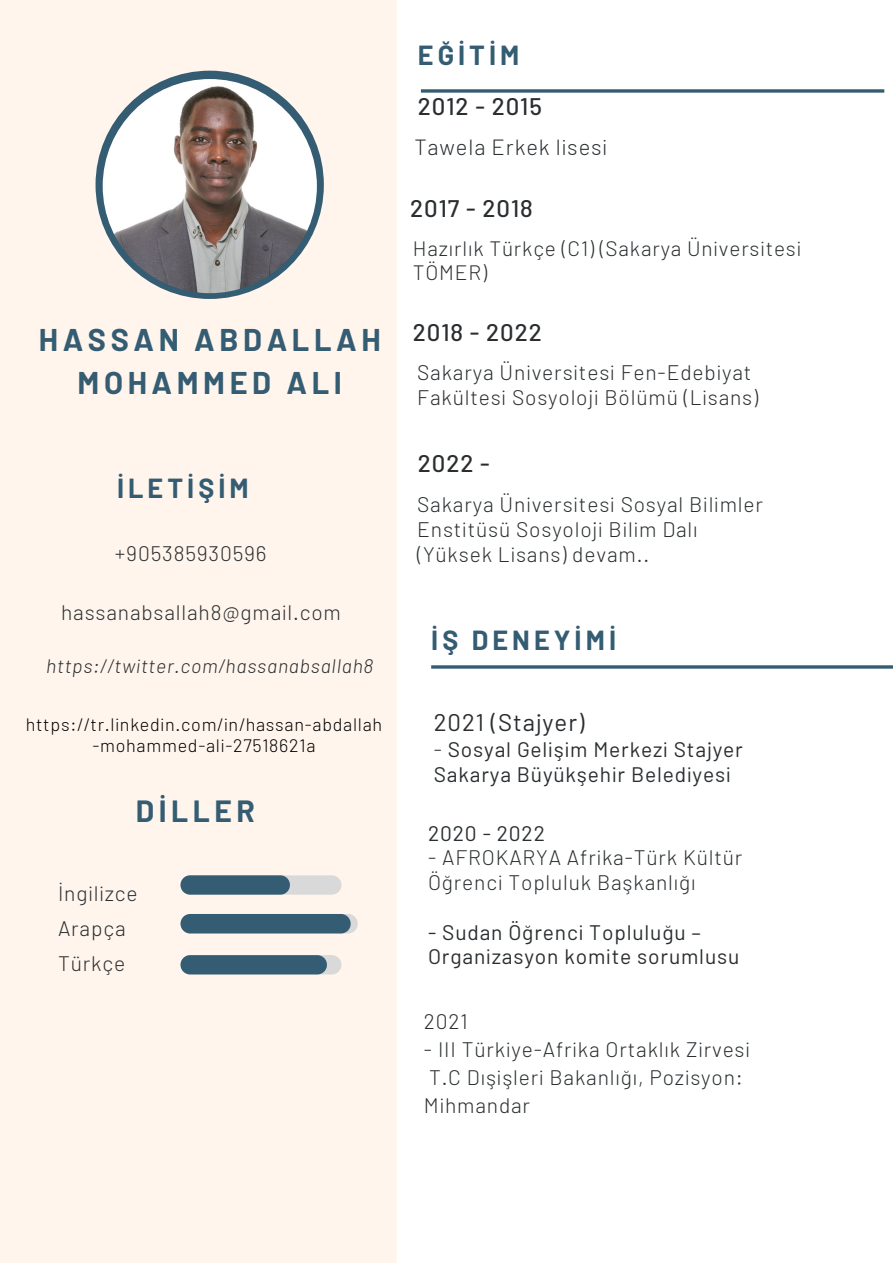
<style>
.page{position:relative;width:893px;height:1264px;background:#fff}
.page>*{position:absolute;margin:0;border:0;box-sizing:border-box;transform-origin:0 0}
.t1{font:700 30.75px/42.8px "Barlow";letter-spacing:.15em;color:#345c72;text-align:center}
.t2{font:700 30px "Barlow";letter-spacing:.15em;color:#345c72}
.t3{font:700 27px "Barlow";letter-spacing:.15em;color:#345c72}
.t4{font:500 24px "Barlow";letter-spacing:.04em;color:#2a2e30}
.t5{font:24px "Barlow";letter-spacing:.04em;color:#2a2e30}
.t6{font:300 21.9px "Barlow";letter-spacing:.04em;color:#2a2e30}
.t7{font:300 21px/24.8px "Barlow";letter-spacing:.04em;color:#2a2e30}
.t8{font:21px/24.8px "Barlow";letter-spacing:.04em;color:#2a2e30}
.t9{font:300 20.85px/24.5px "Barlow";letter-spacing:.04em;color:#2a2e30}
.t10{font:italic 300 19.5px "Barlow";letter-spacing:.04em;color:#2a2e30}
.t11{font:300 18px/21.3px "Barlow";letter-spacing:.04em;color:#000;text-align:center}
.s1{font-weight:300}
</style>
<div class="page">
<div style="left:0;top:0;width:397px;height:1262px;background:#fff5ec"></div>
<div style="left:95px;top:71px;width:229px;height:228px;background:#345c72;border-radius:50%"></div>
<img style="left:103px;top:79px;width:214px;height:214px;border-radius:50%">
<svg style="left:421px;top:89px;width:463px;height:4px;background:#537587"></svg>
<svg style="left:180px;top:875px;width:161px;height:19px;background:#6f8997"></svg>
<svg style="left:180px;top:914px;width:178px;height:19px;background:#3f6479"></svg>
<hr style="left:431px;top:665px;width:461px;height:3px;background:#345c72">
<svg style="left:180px;top:955px;width:161px;height:19px;background:#496b7e"></svg>
<h1 class="t1" style="left:39px;top:317px;width:343px">HASSAN ABDALLAH<br>MOHAMMED ALI</h1>
<p class="t3" style="left:117px;top:471px;width:133px">İLETİŞİM</p>
<p class="t7" style="left:115px;top:540px;width:153px">+905385930596</p>
<p class="t7" style="left:61px;top:599px;width:281px">hassanabsallah8@gmail.com</p>
<p class="t10" style="left:46px;top:653px;width:328px">https://twitter.com/hassanabsallah8</p>
<p class="t11" style="left:26px;top:712px;width:358px">https://tr.linkedin.com/in/hassan-abdallah -mohammed-ali-27518621a</p>
<h2 class="t2" style="left:136px;top:792px;width:121px">DİLLER</h2>
<p class="t7" style="left:58px;top:875px;width:81px;line-height:34.8px">İngilizce<br>Arapça<br>Türkçe</p>
<p class="t3" style="left:418px;top:38px;width:103px">EĞİTİM</p>
<p class="t4" style="left:418px;top:91px;width:126px">2012 - 2015</p>
<p class="t6" style="left:414px;top:133px;width:191px">Tawela Erkek lisesi</p>
<p class="t4" style="left:410px;top:193px;width:124px">2017 - 2018</p>
<p class="t9" style="left:413px;top:235px;width:387px">Hazırlık Türkçe (C1) (Sakarya Üniversitesi<br>TÖMER)</p>
<p class="t4" style="left:413px;top:316px;width:130px">2018 - 2022</p>
<p class="t7" style="left:417px;top:359px;width:342px">Sakarya Üniversitesi Fen-Edebiyat<br>Fakültesi Sosyoloji Bölümü (Lisans)</p>
<p class="t4" style="left:418px;top:448px;width:73px">2022 -</p>
<p class="t7" style="left:417px;top:491px;width:347px">Sakarya Üniversitesi Sosyal Bilimler<br>Enstitüsü Sosyoloji Bilim Dalı (Yüksek Lisans) devam..</p>
<p class="t3" style="left:431px;top:623px;width:186px">İŞ DENEYİMİ</p>
<p class="t5" style="left:433px;top:707px;width:152px">2021 (Stajyer)</p>
<p class="t8" style="left:433px;top:736px;width:310px"><span class="s1">-</span> Sosyal Gelişim Merkezi Stajyer<br>Sakarya Büyükşehir Belediyesi</p>
<p class="t8" style="left:428px;top:819px;width:118px">2020 - 2022</p>
<p class="t7" style="left:428px;top:844px;width:316px">- AFROKARYA Afrika-Türk Kültür<br>Öğrenci Topluluk Başkanlığı</p>
<p class="t8" style="left:428px;top:918px;width:313px">- Sudan Öğrenci Topluluğu –<br>Organizasyon komite sorumlusu</p>
<p class="t7" style="left:424px;top:1008px;width:45px">2021</p>
<p class="t7" style="left:424px;top:1034px;width:325px;line-height:28px">- III Türkiye-Afrika Ortaklık Zirvesi<br>T.C Dışişleri Bakanlığı, Pozisyon:<br>Mihmandar</p>
</div>
